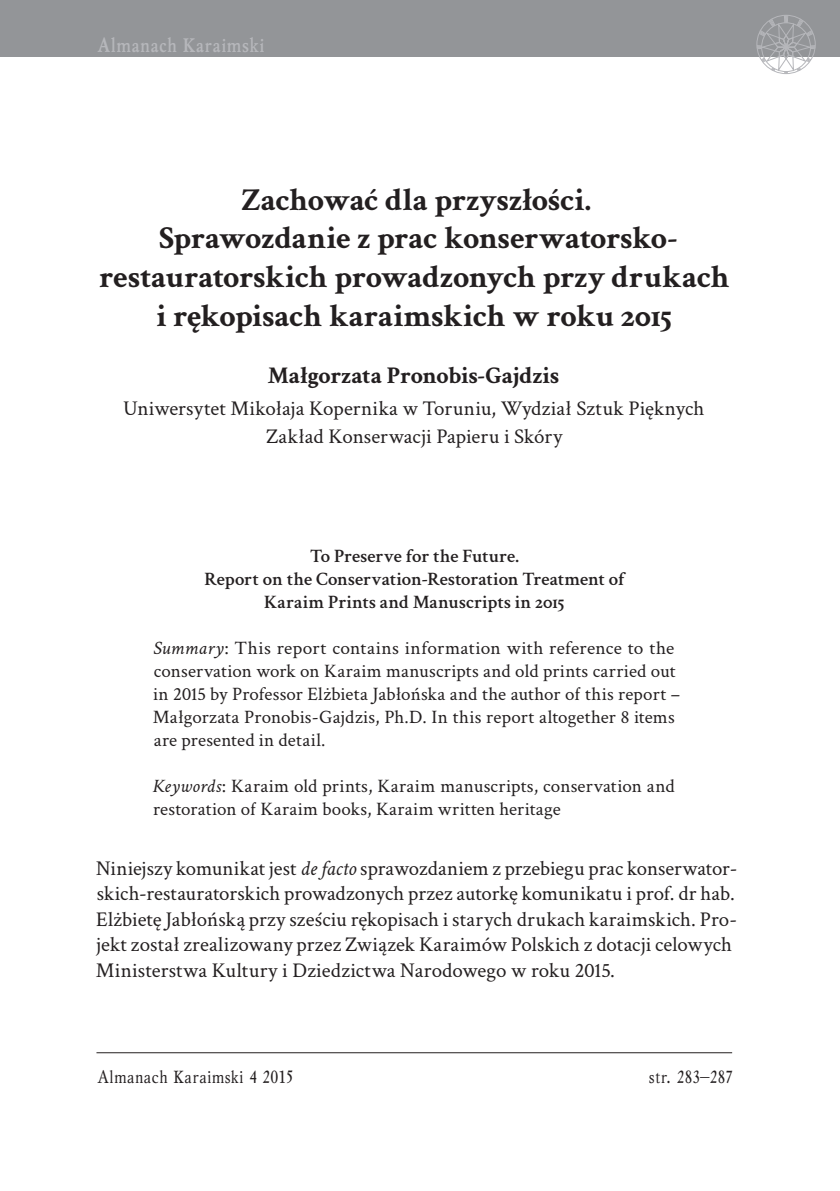
<style>
.page{position:relative;width:840px;height:1191px;background:#fff}
.page>*{position:absolute;margin:0;border:0;box-sizing:border-box;transform-origin:0 0}
.var_title{font:700 32px/38.8px "Crimson";letter-spacing:-.015em;color:#231f20;text-align:center}
.var_author{font:700 24px "Crimson";letter-spacing:-.01em;color:#231f20}
.body_first{font:21px/25.4px "Crimson";letter-spacing:.005em;color:#231f20}
.var_affiliation{font:21px "Crimson";letter-spacing:.005em;color:#231f20}
.abstract{font:19px/23px "Crimson";letter-spacing:.01em;color:#231f20}
.keywords{font:19px/23px "Crimson";letter-spacing:.01em;color:#231f20}
.abstract_ENGLISH_TIT{font:600 19px/23px "Crimson";color:#231f20;text-align:center}
.t1{font:700 19px "Mysl Narrow C";letter-spacing:.015em;color:#b6b7bb}
.t2{font:17px "Mysl Narrow C";letter-spacing:.015em;color:#231f20}
.s1{font-style:italic}
</style>
<div class="page">
<div style="left:0;top:0;width:839px;height:57px;background:#939598"></div>
<svg style="left:756px;top:15px;width:59px;height:59px"></svg>
<hr style="left:96px;top:1052px;width:635px;height:1px;background:#231f20">
<p class="t1" style="left:96px;top:35px;width:169px">Almanach Karaimski</p>
<p class="var_title" style="left:99px;top:179px;width:632px">Zachować dla przyszłości.<br>Sprawozdanie z prac konserwatorsko&shy;restauratorskich prowadzonych przy drukach i rękopisach karaimskich w roku 2015</p>
<p class="var_author" style="left:267px;top:361px;width:293px">Małgorzata Pronobis-Gajdzis</p>
<p class="var_affiliation" style="left:123px;top:393px;width:582px">Uniwersytet Mikołaja Kopernika w Toruniu, Wydział Sztuk Pięknych</p>
<p class="var_affiliation" style="left:266px;top:422px;width:298px">Zakład Konserwacji Papieru i Skóry</p>
<p class="abstract_ENGLISH_TIT" style="left:204px;top:543px;width:421px">To Preserve for the Future.<br>Report on the Conservation-Restoration Treatment of<br>Karaim Prints and Manuscripts in 2015</p>
<p class="abstract" style="left:153px;top:636px;width:528px"><span class="s1">Summary</span>: This report contains information with reference to the conservation work on Karaim manuscripts and old prints carried out in 2015 by Professor Elżbieta Jabłońska and the author of this report – Małgorzata Pronobis-Gajdzis, Ph.D. In this report altogether 8 items are presented in detail.</p>
<p class="keywords" style="left:152px;top:774px;width:523px"><span class="s1">Keywords</span>: Karaim old prints, Karaim manuscripts, conservation and restoration of Karaim books, Karaim written heritage</p>
<p class="body_first" style="left:96px;top:854px;width:642px">Niniejszy komunikat jest <span class="s1">de facto</span> sprawozdaniem z przebiegu prac konserwator&shy;skich-restauratorskich prowadzonych przez autorkę komunikatu i prof. dr hab.<br>Elżbietę Jabłońską przy sześciu rękopisach i starych drukach karaimskich. Pro&shy;jekt został zrealizowany przez Związek Karaimów Polskich z dotacji celowych Ministerstwa Kultury i Dziedzictwa Narodowego w roku 2015.</p>
<p class="t2" style="left:96px;top:1068px;width:198px">Almanach Karaimski 4 2015</p>
<p class="t2" style="left:648px;top:1068px;width:85px">str. 283–287</p>
</div>
